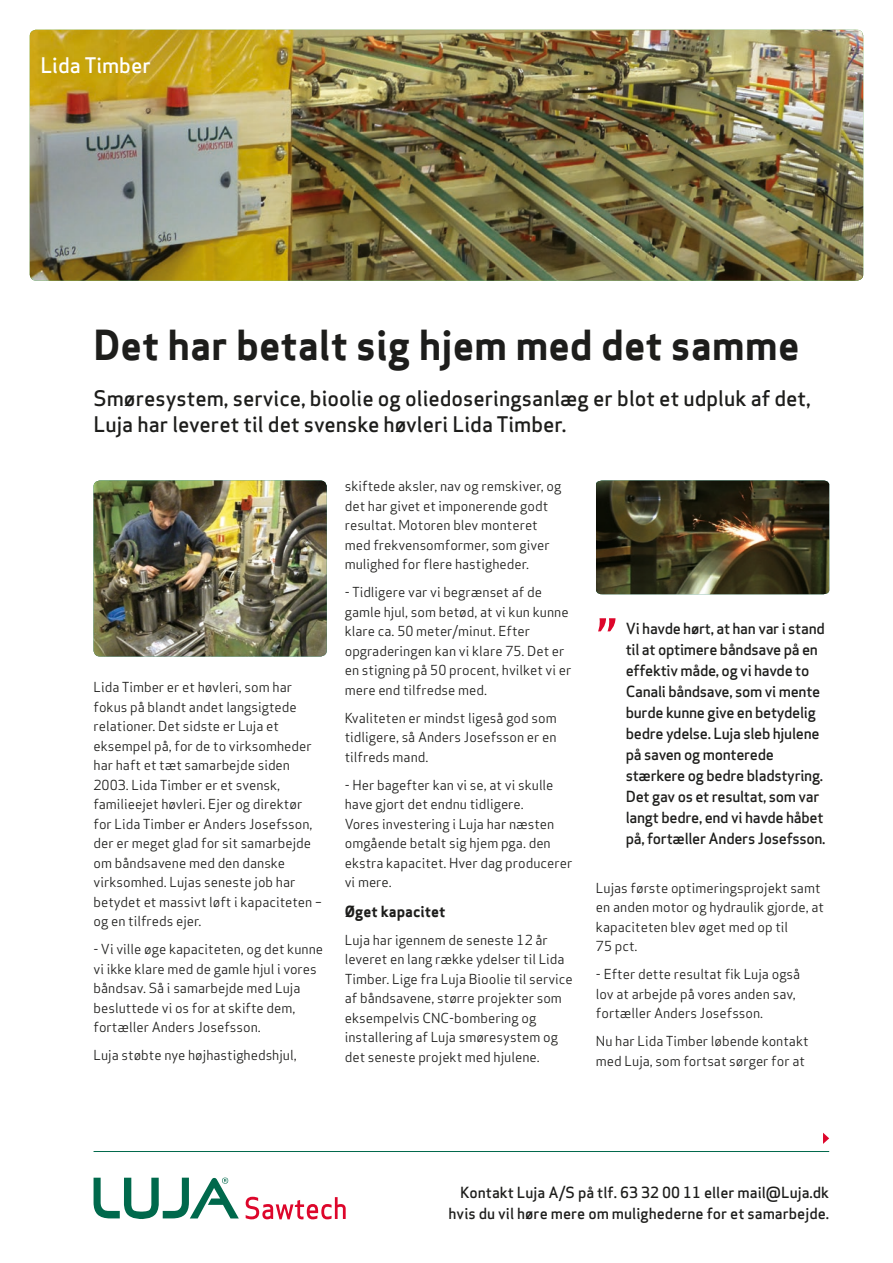
<style>
.page{position:relative;width:893px;height:1263px;background:#fff}
.page>*{position:absolute;margin:0;border:0;box-sizing:border-box;transform-origin:0 0}
.t1{font:500 52.5px "Apex Sans";color:#dd062b}
.t2{font:700 40.5px "Apex Sans";color:#1d1d1b}
.t3{font:500 21px/25.2px "Apex Sans";color:#1d1d1b}
.t4{font:500 21px "Apex Sans";color:#fff}
.t5{font:500 15px/21px "Apex Sans";letter-spacing:-.02em;color:#1d1d1b}
.t6{font:500 15px/21px "Apex Sans";color:#1d1d1b;text-align:right}
.t7{font:700 15px "Apex Sans";color:#1d1d1b}
.t8{font:13.5px/19.5px "Apex Sans";color:#1d1d1b}
</style>
<div class="page">
<img style="left:30px;top:30px;width:833px;height:251px">
<svg style="left:94px;top:1178px;width:145px;height:41px"></svg>
<svg style="left:246px;top:1197px;width:100px;height:22px"></svg>
<img style="left:94px;top:480px;width:233px;height:176px">
<img style="left:596px;top:480px;width:233px;height:114px">
<svg style="left:823px;top:1133px;width:6px;height:11px"></svg>
<hr style="left:94px;top:1151px;width:735px;height:1px;background:#00694c">
<p class="t4" style="left:40px;top:46px;width:112px">Lida Timber</p>
<p class="t2" style="left:94px;top:319px;width:707px">Det har betalt sig hjem med det samme</p>
<p class="t3" style="left:94px;top:383px;width:719px">Smøresystem, service, bioolie og oliedoseringsanlæg er blot et udpluk af det,<br>Luja har leveret til det svenske høvleri Lida Timber.</p>
<p class="t8" style="left:94px;top:676px;width:230px">Lida Timber er et høvleri, som har fokus på blandt andet langsigtede relationer. Det sidste er Luja et eksempel på, for de to virksomheder har haft et tæt samarbejde siden 2003. Lida Timber er et svensk, familieejet høvleri. Ejer og direktør for Lida Timber er Anders Josefsson, der er meget glad for sit samarbejde om båndsavene med den danske virksomhed. Lujas seneste job har betydet et massivt løft i kapaciteten – og en tilfreds ejer.</p>
<p class="t8" style="left:94px;top:938px;width:231px">- Vi ville øge kapaciteten, og det kunne vi ikke klare med de gamle hjul i vores båndsav. Så i samarbejde med Luja besluttede vi os for at skifte dem, fortæller Anders Josefsson.</p>
<p class="t8" style="left:94px;top:1044px;width:205px">Luja støbte nye højhastighedshjul,</p>
<p class="t8" style="left:345px;top:475px;width:218px">skiftede aksler, nav og remskiver, og det har givet et imponerende godt resultat. Motoren blev monteret med frekvensomformer, som giver mulighed for flere hastigheder.</p>
<p class="t8" style="left:345px;top:581px;width:228px">- Tidligere var vi begrænset af de gamle hjul, som betød, at vi kun kunne klare ca. 50 meter/minut. Efter opgraderingen kan vi klare 75. Det er en stigning på 50 procent, hvilket vi er mere end tilfredse med.</p>
<p class="t8" style="left:345px;top:707px;width:213px;text-align:justify">Kvaliteten er mindst ligeså god som tidligere, så Anders Josefsson er en tilfreds mand.</p>
<p class="t8" style="left:345px;top:774px;width:229px">- Her bagefter kan vi se, at vi skulle have gjort det endnu tidligere.<br>Vores investering i Luja har næsten omgående betalt sig hjem pga. den ekstra kapacitet. Hver dag producerer vi mere.</p>
<p class="t7" style="left:345px;top:902px;width:102px">Øget kapacitet</p>
<p class="t8" style="left:345px;top:929px;width:230px">Luja har igennem de seneste 12 år leveret en lang række ydelser til Lida Timber. Lige fra Luja Bioolie til service af båndsavene, større projekter som eksempelvis CNC-bombering og installering af Luja smøresystem og det seneste projekt med hjulene.</p>
<p class="t1" style="left:596px;top:592px;width:21px">”</p>
<p class="t5" style="left:626px;top:616px;width:201px">Vi havde hørt, at han var i stand til at optimere båndsave på en effektiv måde, og vi havde to<br>Canali båndsave, som vi mente burde kunne give en betydelig bedre ydelse. Luja sleb hjulene på saven og monterede stærkere og bedre bladstyring.<br>Det gav os et resultat, som var langt bedre, end vi havde håbet på, fortæller Anders Josefsson.</p>
<p class="t8" style="left:596px;top:877px;width:229px">Lujas første optimeringsprojekt samt en anden motor og hydraulik gjorde, at kapaciteten blev øget med op til<br>75 pct.</p>
<p class="t8" style="left:596px;top:963px;width:206px">- Efter dette resultat fik Luja også lov at arbejde på vores anden sav, fortæller Anders Josefsson.</p>
<p class="t8" style="left:596px;top:1030px;width:214px">Nu har Lida Timber løbende kontakt med Luja, som fortsat sørger for at</p>
<p class="t6" style="left:449px;top:1180px;width:382px">Kontakt Luja A/S på tlf. 63 32 00 11 eller mail@Luja.dk hvis du vil høre mere om mulighederne for et samarbejde.</p>
</div>
